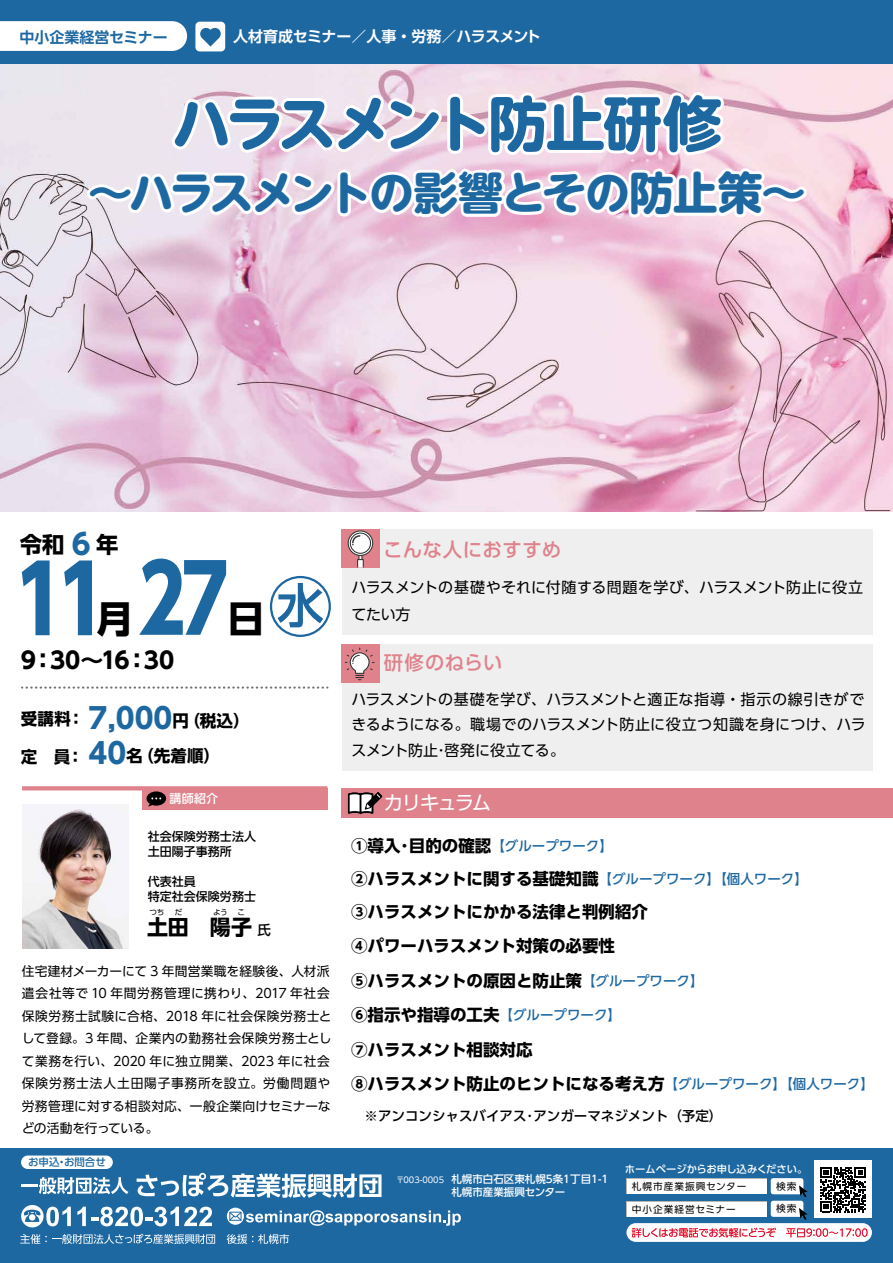
<style>
.page{position:relative;width:893px;height:1263px;background:#fff}
.page>*{position:absolute;margin:0;border:0;box-sizing:border-box;transform-origin:0 0}
.t1{font:700 93px "UD Shin Go Pro";color:#1e68a2;scale:.9 1}
.t2{font:700 59.55px "UD Shin M Go Pro";letter-spacing:-.075em;color:#1e68a2}
.t3{font:700 45px "UD Shin M Go Pro";letter-spacing:-.055em;color:#1e68a2}
.t4{font:700 37.5px "UD Shin Go Pro";color:#000}
.t5{font:700 28.5px "UD Shin Go Pro";color:#1e68a2}
.t6{font:700 22.95px "UD Shin Go Pro";color:#000}
.t7{font:700 22.35px "UD Shin Go Pro";color:#000}
.t8{font:700 21px "UD Shin Go Pro";color:#000}
.t9{font:500 19.5px "UD Shin Go Pro";letter-spacing:.025em;color:#df828c}
.t10{font:19.5px "UD Shin Go Pro";letter-spacing:-.115em;color:#fff}
.t11{font:700 16.5px/34.5px "UD Shin Go Pro";color:#000}
.t12{font:15px/25.5px "UD Shin Go Pro";letter-spacing:.01em;color:#000}
.t13{font:700 15px "UD Shin Go Pro De";letter-spacing:-.02em;color:#fff}
.t14{font:700 15px "UD Shin Go Pro De";color:#1e68a2}
.t15{font:500 13.5px "UD Shin Go Pro";color:#1e68a2}
.t16{font:500 13.5px "UD Shin Go Pro";color:#000}
.t17{font:12.75px/22.5px "UD Shin Go Pro";letter-spacing:.03em;color:#000}
.t18{font:500 12px/15px "UD Shin Go Pro";color:#000}
.t19{font:500 12px "UD Shin Go Pro";color:#fff}
.t20{font:500 10.5px/12.8px "UD Shin Go Pro";color:#fff}
.t21{font:500 10.5px "UD Shin Go Pro";color:#1e68a2}
.t22{font:500 10.35px "UD Shin Go Pro";letter-spacing:-.005em;color:#fff}
.t23{font:9.6px "UD Shin Go Pro";letter-spacing:.1em;color:#000}
.t24{font:7.5px "UD Shin Go Pro";color:#000}
.s1{font-size:28.5px;color:#1e68a2}
.s2{font-weight:500;font-size:64.35px;color:#1e68a2}
.s3{font-size:16.5px;color:#000}
.s4{font-weight:500;font-size:13.5px}
.s5{font-weight:500;font-size:13.5px;color:#1e68a2}
.s6{font-weight:700;font-size:16.5px;color:#000}
.s7{font-weight:400;font-size:8.25px}
</style>
<div class="page">
<div style="left:0;top:1148px;width:893px;height:115px;background:#1e68a2"></div>
<img style="left:0;top:64px;width:893px;height:447px">
<div style="left:342px;top:529px;width:530px;height:106px;background:#efefef"></div>
<div style="left:342px;top:644px;width:530px;height:126px;background:#efefef"></div>
<div style="left:0;top:0;width:893px;height:64px;background:#1e68a2"></div>
<svg style="left:82px;top:64px;width:730px;height:172px"></svg>
<div style="left:626px;top:1223px;width:246px;height:19px;background:#fff;border-radius:9px"></div>
<svg style="left:632px;top:1227px;width:144px;height:10px"></svg>
<svg style="left:786px;top:1228px;width:81px;height:9px"></svg>
<div style="left:815px;top:1161px;width:57px;height:57px;background:#fff"></div>
<svg style="left:820px;top:1167px;width:46px;height:45px"></svg>
<div style="left:771px;top:1178px;width:32px;height:16px;background:#fff;border-radius:3px"></div>
<div style="left:626px;top:1178px;width:141px;height:16px;background:#b5b6b6"></div>
<div style="left:627px;top:1179px;width:140px;height:15px;background:#fff"></div>
<svg style="left:799px;top:1185px;width:9px;height:12px"></svg>
<div style="left:771px;top:1201px;width:32px;height:16px;background:#fff;border-radius:3px"></div>
<div style="left:626px;top:1201px;width:141px;height:15px;background:#b5b6b6"></div>
<div style="left:627px;top:1202px;width:140px;height:14px;background:#fff"></div>
<svg style="left:799px;top:1208px;width:9px;height:12px"></svg>
<svg style="left:0;top:21px;width:187px;height:30px"></svg>
<div style="left:195px;top:22px;width:30px;height:29px;background:#fff;border-radius:4px"></div>
<svg style="left:200px;top:28px;width:21px;height:19px"></svg>
<svg style="left:21px;top:1177px;width:107px;height:17px"></svg>
<svg style="left:137px;top:1173px;width:244px;height:25px"></svg>
<svg style="left:20px;top:1234px;width:195px;height:10px"></svg>
<svg style="left:227px;top:1234px;width:62px;height:10px"></svg>
<svg style="left:46px;top:1207px;width:25px;height:19px"></svg>
<svg style="left:77px;top:1207px;width:9px;height:19px"></svg>
<svg style="left:92px;top:1207px;width:120px;height:19px"></svg>
<div style="left:21px;top:1205px;width:23px;height:22px;background:#fff;border-radius:50%"></div>
<svg style="left:24px;top:1209px;width:16px;height:13px"></svg>
<div style="left:227px;top:1208px;width:17px;height:17px;background:#fff;border-radius:50%"></div>
<svg style="left:229px;top:1210px;width:232px;height:16px"></svg>
<div style="left:21px;top:1155px;width:92px;height:14px;background:#fff;border-radius:7px"></div>
<svg style="left:22px;top:686px;width:306px;height:3px"></svg>
<svg style="left:22px;top:786px;width:305px;height:4px"></svg>
<div style="left:142px;top:788px;width:185px;height:22px;background:#df828c"></div>
<div style="left:147px;top:791px;width:19px;height:15px;background:#000;border-radius:50%"></div>
<svg style="left:148px;top:797px;width:13px;height:9px"></svg>
<img style="left:22px;top:804px;width:106px;height:145px">
<div style="left:342px;top:529px;width:38px;height:38px;background:#df828c"></div>
<div style="left:342px;top:644px;width:38px;height:39px;background:#df828c"></div>
<div style="left:342px;top:788px;width:551px;height:30px;background:#df828c"></div>
<svg style="left:358px;top:556px;width:4px;height:3px"></svg>
<div style="left:357px;top:559px;width:7px;height:9px;background:#fff;border:1px solid #323434"></div>
<svg style="left:348px;top:531px;width:25px;height:24px"></svg>
<div style="left:348px;top:530px;width:25px;height:26px;border:1px solid #323434;border-radius:50%"></div>
<div style="left:350px;top:532px;width:21px;height:22px;border:1px solid #323434;border-radius:50%"></div>
<svg style="left:351px;top:534px;width:10px;height:11px"></svg>
<svg style="left:345px;top:648px;width:29px;height:32px"></svg>
<svg style="left:347px;top:792px;width:36px;height:22px"></svg>
<p class="t14" style="left:19px;top:25px;width:150px">中小企業経営セミナー</p>
<p class="t13" style="left:233px;top:24px;width:309px">人材育成セミナー／人事・労務／ハラスメント</p>
<h2 class="t2" style="left:172px;top:75px;width:552px">ハラスメント防止研修</h2>
<h3 class="t3" style="left:88px;top:156px;width:720px">～ハラスメントの影響とその防止策～</h3>
<h3 class="t7" style="left:20px;top:526px;width:100px">令和<span class="s1">6</span>年</h3>
<h1 class="t1" style="left:13px;top:524px;width:241px">11 27</h1>
<h3 class="t4" style="left:227px;top:588px;width:107px">日<span class="s2">㊌</span></h3>
<h3 class="t4" style="left:96px;top:588px;width:39px">月</h3>
<h3 class="t6" style="left:21px;top:642px;width:155px">9：30～16：30</h3>
<h3 class="t5" style="left:89px;top:694px;width:163px">7,000<span class="s3">円（税込）</span></h3>
<p class="t11" style="left:21px;top:701px;width:65px">受講料：</p>
<p class="t11" style="left:21px;top:738px;width:201px">定　員： <span class="s1">40</span>名（先着順）</p>
<p class="t19" style="left:169px;top:789px;width:50px">講師紹介</p>
<p class="t18" style="left:148px;top:829px;width:109px">社会保険労務士法人土田陽子事務所</p>
<p class="t18" style="left:148px;top:874px;width:109px">代表社員<br>特定社会保険労務士</p>
<p class="t24" style="left:150px;top:906px;width:16px">つち</p>
<p class="t24" style="left:175px;top:906px;width:9px">だ</p>
<p class="t24" style="left:213px;top:906px;width:16px">よう</p>
<p class="t24" style="left:238px;top:906px;width:9px">こ</p>
<h3 class="t8" style="left:147px;top:910px;width:125px">土田　陽子<span class="s4">氏</span></h3>
<p class="t17" style="left:22px;top:959px;width:311px">住宅建材メーカーにて 3 年間営業職を経験後、人材派遣会社等で 10 年間労務管理に携わり、2017 年社会保険労務士試験に合格、2018 年に社会保険労務士として登録。3 年間、企業内の勤務社会保険労務士として業務を行い、2020 年に独立開業、2023 年に社会保険労務士法人土田陽子事務所を設立。労働問題や労務管理に対する相談対応、一般企業向けセミナーなどの活動を行っている。</p>
<p class="t21" style="left:28px;top:1154px;width:79px">お申込・お問合せ</p>
<h3 class="t9" style="left:383px;top:534px;width:180px">こんな人におすすめ</h3>
<p class="t12" style="left:351px;top:574px;width:513px;line-height:27px">ハラスメントの基礎やそれに付随する問題を学び、ハラスメント防止に役立てたい方</p>
<h3 class="t9" style="left:384px;top:647px;width:120px">研修のねらい</h3>
<p class="t12" style="left:351px;top:686px;width:516px;text-align:justify">ハラスメントの基礎を学び、ハラスメントと適正な指導・指示の線引きができるようになる。職場でのハラスメント防止に役立つ知識を身につけ、ハラスメント防止･啓発に役立てる。</p>
<h3 class="t10" style="left:384px;top:786px;width:109px">カリキュラム</h3>
<p class="t11" style="left:351px;top:828px;width:263px">①導入･目的の確認<span class="s5">【グループワーク】</span></p>
<p class="t15" style="left:351px;top:868px;width:458px"><span class="s6">②ハラスメントに関する基礎知識</span>【グループワーク】【個人ワーク】</p>
<p class="t11" style="left:351px;top:894px;width:524px">③ハラスメントにかかる法律と判例紹介<br>④パワーハラスメント対策の必要性<br>⑤ハラスメントの原因と防止策<span class="s5">【グループワーク】<br></span>⑥指示や指導の工夫<span class="s5">【グループワーク】<br></span>⑦ハラスメント相談対応<br>⑧ハラスメント防止のヒントになる考え方<span class="s5">【グループワーク】【個人ワーク】</span></p>
<p class="t16" style="left:351px;top:1105px;width:373px">　※アンコンシャスバイアス･アンガーマネジメント（予定）</p>
<p class="t20" style="left:451px;top:1173px;width:158px;text-indent:-55px"><span class="s7">〒003-0005</span> 札幌市白石区東札幌5条1丁目1-1札幌市産業振興センター　</p>
<p class="t22" style="left:625px;top:1160px;width:184px">ホームページからお申し込みください。</p>
<p class="t23" style="left:632px;top:1179px;width:116px">札幌市産業振興センター</p>
<p class="t23" style="left:632px;top:1201px;width:105px">中小企業経営セミナー</p>
<p class="t23" style="left:776px;top:1178px;width:22px">検索</p>
<p class="t23" style="left:776px;top:1201px;width:22px">検索</p>
</div>
